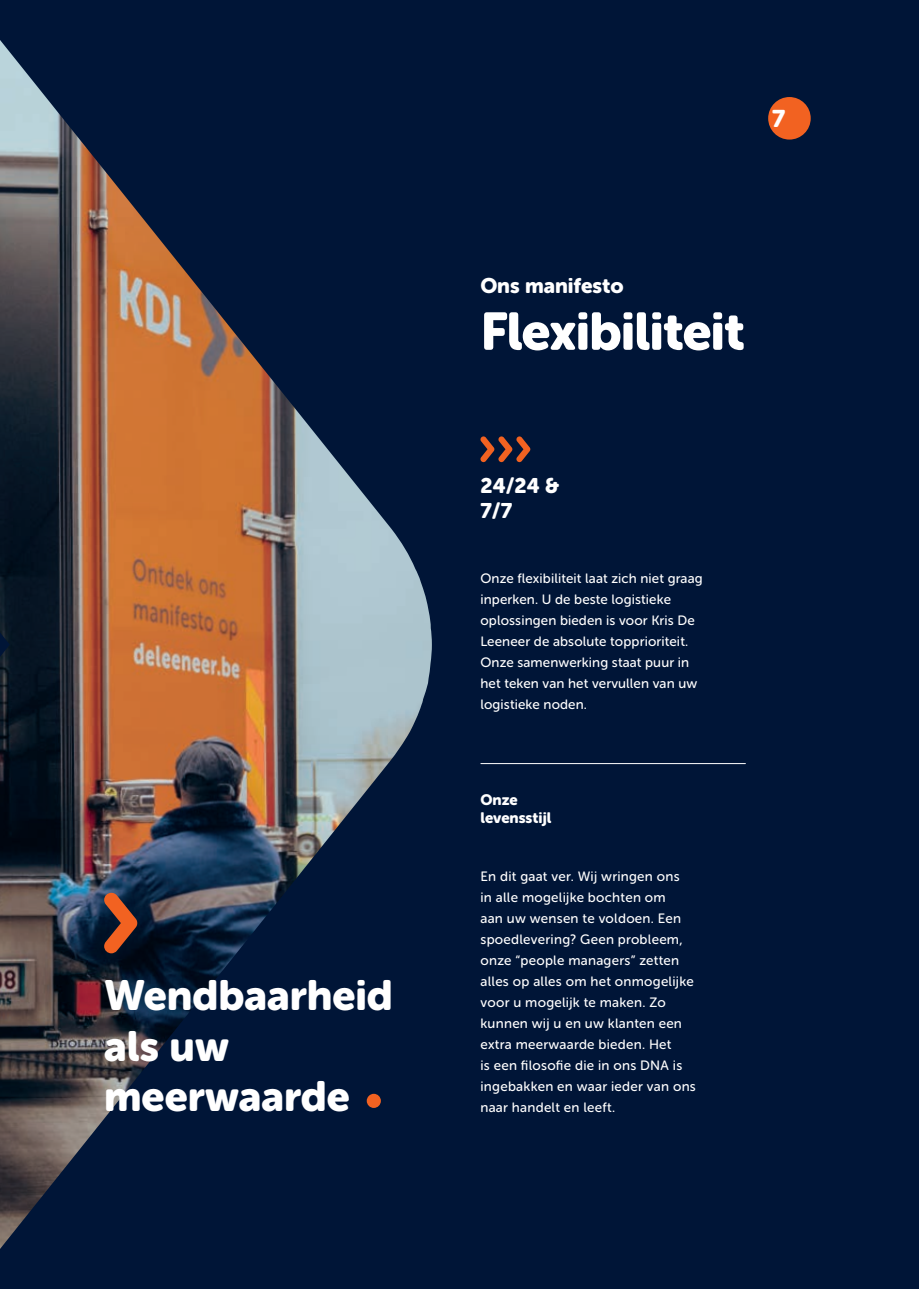
<style>
.page{position:relative;width:919px;height:1289px;background:#fff}
.page>*{position:absolute;margin:0;border:0;box-sizing:border-box;transform-origin:0 0}
.t1{font:52.5px "Museo Sans Rounded 900";letter-spacing:-.02em;color:#fff}
.t2{font:42px/50.4px "Museo Sans Rounded 900";color:#fff}
.t3{font:24px "Museo Sans Rounded 900";color:#fff}
.t4{font:21px/25.2px "Museo Sans Rounded 900";color:#fff}
.t5{font:15px/18px "Museo Sans Rounded 900";color:#fff}
.t6{font:13.5px/21px "Museo Sans Rounded 500";letter-spacing:.02em;color:#fff}
</style>
<div class="page">
<div style="left:0;top:0;width:918px;height:1288px;background:#001537"></div>
<div style="left:768px;top:97px;width:42px;height:43px;background:#f26221;border-radius:50%"></div>
<img style="left:0;top:40px;width:432px;height:1208px">
<svg style="left:480px;top:436px;width:50px;height:26px"></svg>
<svg style="left:104px;top:892px;width:33px;height:61px"></svg>
<div style="left:367px;top:1093px;width:14px;height:14px;background:#f26221;border-radius:50%"></div>
<hr style="left:481px;top:763px;width:264px;height:1px;background:#fff">
<h2 class="t2" style="left:104px;top:970px;width:290px">Wendbaarheid als uw meerwaarde</h2>
<h3 class="t3" style="left:772px;top:104px;width:15px">7</h3>
<h3 class="t4" style="left:480px;top:273px;width:145px">Ons manifesto</h3>
<h1 class="t1" style="left:480px;top:301px;width:266px">Flexibiliteit</h1>
<h3 class="t4" style="left:480px;top:473px;width:80px">24/24 &amp;<br>7/7</h3>
<p class="t6" style="left:480px;top:567px;width:224px">Onze flexibiliteit laat zich niet graag inperken. U de beste logistieke oplossingen bieden is voor Kris De<br>Leeneer de absolute topprioriteit.<br>Onze samenwerking staat puur in het teken van het vervullen van uw logistieke noden.</p>
<p class="t5" style="left:480px;top:790px;width:72px">Onze levensstijl</p>
<p class="t6" style="left:480px;top:865px;width:217px">En dit gaat ver. Wij wringen ons<br>in alle mogelijke bochten om<br>aan uw wensen te voldoen. Een spoedlevering? Geen probleem, onze “people managers” zetten alles op alles om het onmogelijke voor u mogelijk te maken. Zo kunnen wij u en uw klanten een extra meerwaarde bieden. Het<br>is een filosofie die in ons DNA is ingebakken en waar ieder van ons naar handelt en leeft.</p>
</div>
